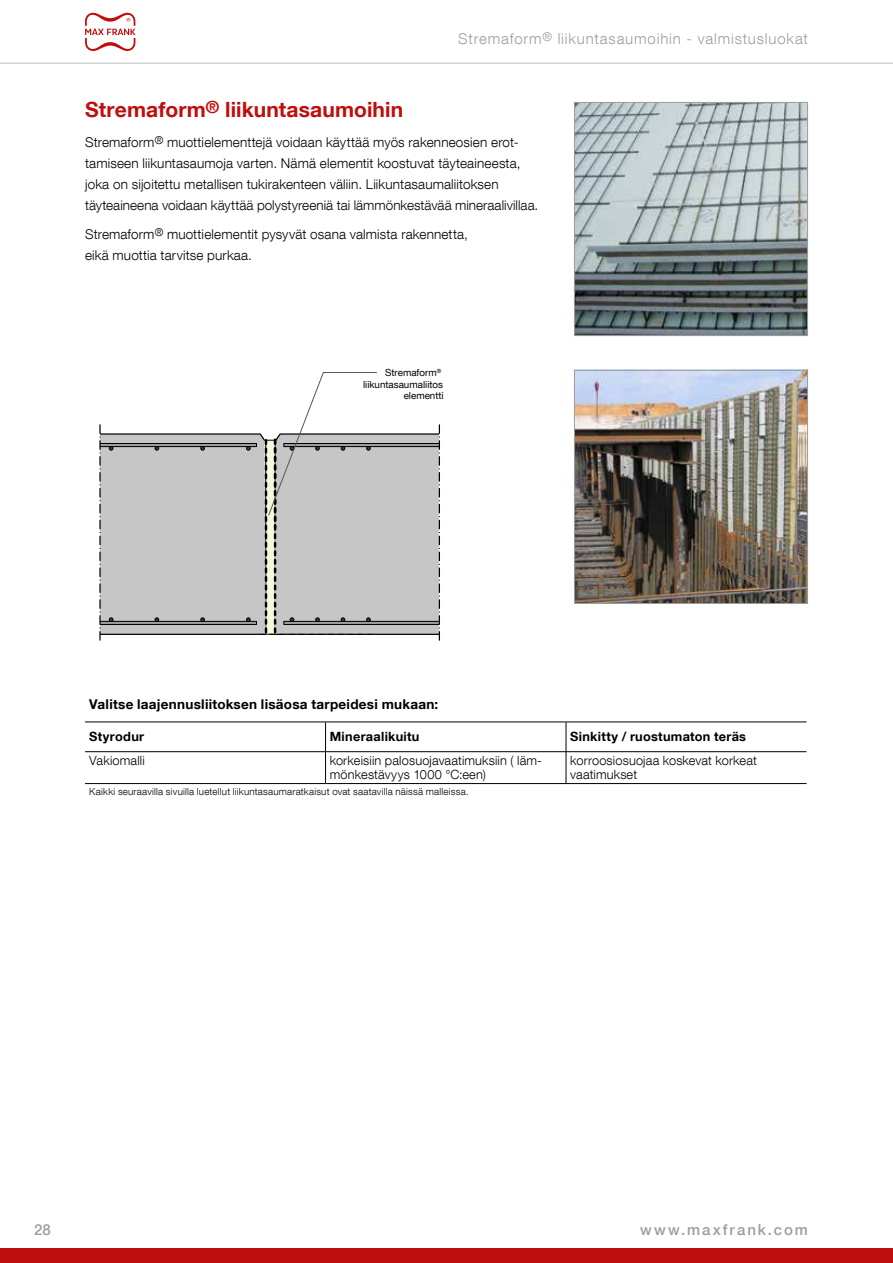
<style>
.page{position:relative;width:893px;height:1263px;background:#fff}
.page>*{position:absolute;margin:0;border:0;box-sizing:border-box;transform-origin:0 0}
.t1{font:700 21px "Helvetica Neue LT Com";letter-spacing:.005em;color:#c00d0e}
.t2{font:300 15px "Helvetica Neue LT Com";letter-spacing:.055em;color:#9d9d9c}
.t3{font:500 15px "Helvetica Neue LT Com";letter-spacing:.13em;color:#9d9d9c}
.t4{font:300 13.5px/21px "Helvetica Neue LT Com";letter-spacing:.01em;color:#000}
.t5{font:700 13.5px "Helvetica Neue LT Com";letter-spacing:.02em;color:#000}
.t6{font:300 12.75px/14.2px "Helvetica Neue LT Com";letter-spacing:.01em;color:#000}
.t7{font:700 12.75px "Helvetica Neue LT Com";letter-spacing:.02em;color:#000}
.t8{font:300 9.75px "Helvetica Neue LT Com";letter-spacing:.02em;color:#000}
.t9{font:9.75px/11.7px "Helvetica Neue LT Com";color:#000;text-align:right}
</style>
<div class="page">
<img style="left:576px;top:372px;width:230px;height:230px">
<div style="left:574px;top:370px;width:234px;height:234px;border:1px solid #9d9d9c"></div>
<svg style="left:99px;top:372px;width:341px;height:268px"></svg>
<img style="left:576px;top:104px;width:230px;height:230px">
<div style="left:574px;top:102px;width:234px;height:234px;border:1px solid #9d9d9c"></div>
<svg style="left:325px;top:722px;width:1px;height:29px"></svg>
<hr style="left:326px;top:751px;width:240px;height:1px;background:#000">
<hr style="left:325px;top:752px;width:1px;height:31px;background:#000">
<hr style="left:566px;top:751px;width:240px;height:1px;background:#000">
<hr style="left:85px;top:751px;width:241px;height:1px;background:#000">
<hr style="left:85px;top:721px;width:241px;height:1px;background:#000">
<hr style="left:326px;top:721px;width:240px;height:1px;background:#000">
<hr style="left:566px;top:721px;width:240px;height:1px;background:#000">
<hr style="left:85px;top:783px;width:241px;height:1px;background:#000">
<hr style="left:326px;top:783px;width:240px;height:1px;background:#000">
<hr style="left:566px;top:783px;width:240px;height:1px;background:#000">
<svg style="left:566px;top:722px;width:1px;height:29px"></svg>
<hr style="left:566px;top:752px;width:1px;height:31px;background:#000">
<div style="left:0;top:1248px;width:893px;height:15px;background:#c00d0e"></div>
<svg style="left:85px;top:13px;width:50px;height:38px"></svg>
<hr style="left:0;top:63px;width:893px;height:1px;background:#bcbcbc">
<p class="t2" style="left:458px;top:29px;width:351px">Stremaform<sup>®</sup> liikuntasaumoihin - valmistusluokat</p>
<h1 class="t1" style="left:85px;top:96px;width:320px">Stremaform<sup>®</sup> liikuntasaumoihin</h1>
<p class="t4" style="left:85px;top:131px;width:455px">Stremaform<sup>®</sup> muottielementtejä voidaan käyttää myös rakenneosien erot&shy;tamiseen liikuntasaumoja varten. Nämä elementit koostuvat täyteaineesta, joka on sijoitettu metallisen tukirakenteen väliin. Liikuntasaumaliitoksen täyteaineena voidaan käyttää polystyreeniä tai lämmönkestävää mineraalivillaa.</p>
<p class="t4" style="left:85px;top:223px;width:384px">Stremaform<sup>®</sup> muottielementit pysyvät osana valmista rakennetta, eikä muottia tarvitse purkaa.</p>
<p class="t9" style="left:363px;top:366px;width:82px">Stremaform<sup>® </sup>liikuntasaumaliitos elementti</p>
<p class="t5" style="left:89px;top:696px;width:351px">Valitse laajennusliitoksen lisäosa tarpeidesi mukaan:</p>
<p class="t7" style="left:89px;top:729px;width:56px">Styrodur</p>
<p class="t7" style="left:330px;top:729px;width:91px">Mineraalikuitu</p>
<p class="t7" style="left:570px;top:729px;width:177px">Sinkitty / ruostumaton teräs</p>
<p class="t6" style="left:89px;top:753px;width:57px">Vakiomalli</p>
<p class="t6" style="left:330px;top:753px;width:214px">korkeisiin palosuojavaatimuksiin ( läm&shy;mönkestävyys 1000 °C:een)</p>
<p class="t6" style="left:570px;top:753px;width:188px">korroosiosuojaa koskevat korkeat vaatimukset</p>
<p class="t8" style="left:89px;top:785px;width:381px">Kaikki seuraavilla sivuilla luetellut liikuntasaumaratkaisut ovat saatavilla näissä malleissa.</p>
<p class="t3" style="left:34px;top:1221px;width:18px">28</p>
<p class="t3" style="left:640px;top:1221px;width:169px">www.maxfrank.com</p>
</div>
